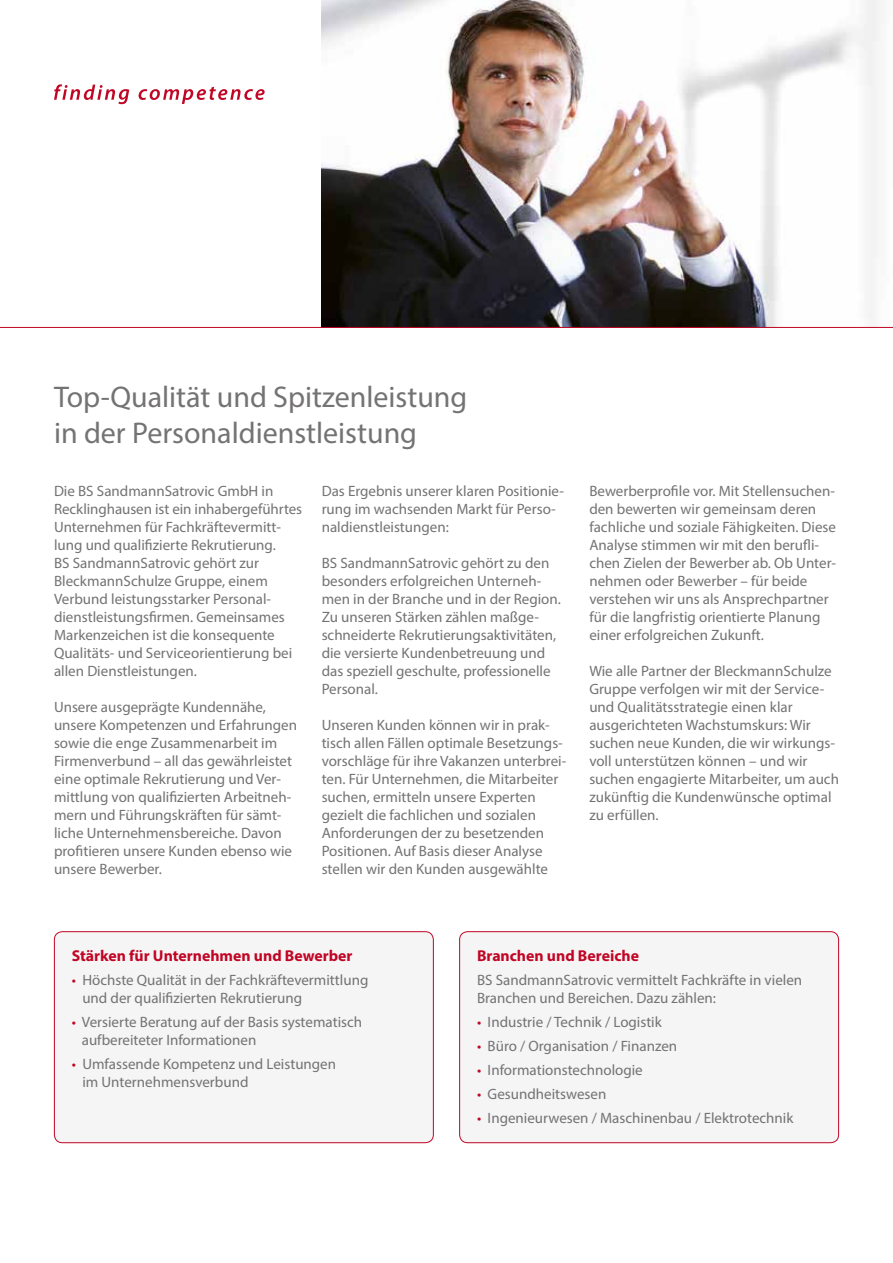
<style>
.page{position:relative;width:893px;height:1263px;background:#fff}
.page>*{position:absolute;margin:0;border:0;box-sizing:border-box;transform-origin:0 0}
.t1{font:30px/36px "Myriad Pro";color:#747272}
.t2{font:700 15.75px "Myriad Pro";color:#c10525}
.t3{font:15px/18px "Myriad Pro";color:#747272}
.s1{color:#c10525}
</style>
<div class="page">
<img style="left:322px;top:0;width:571px;height:327px">
<hr style="left:0;top:327px;width:893px;height:1px;background:#c10525">
<div style="left:54px;top:932px;width:379px;height:211px;background:#f5f5f5;border-radius:8px"></div>
<div style="left:54px;top:931px;width:380px;height:212px;border:1px solid #c10525;border-radius:8px"></div>
<div style="left:460px;top:932px;width:379px;height:211px;background:#f5f5f5;border-radius:8px"></div>
<div style="left:459px;top:931px;width:380px;height:212px;border:1px solid #c10525;border-radius:8px"></div>
<svg style="left:54px;top:84px;width:211px;height:20px"></svg>
<h1 class="t1" style="left:54px;top:378px;width:415px">Top-Qualität und Spitzenleistung in der Personaldienstleistung</h1>
<p class="t3" style="left:54px;top:482px;width:250px">Die BS SandmannSatrovic GmbH in Recklinghausen ist ein inhabergeführtes Unternehmen für Fachkräftevermitt&shy;lung und qualifizierte Rekrutierung.<br>BS SandmannSatrovic gehört zur BleckmannSchulze Gruppe, einem Verbund leistungsstarker Personal&shy;dienstleistungsfirmen. Gemeinsames Markenzeichen ist die konsequente Qualitäts- und Serviceorientierung bei allen Dienstleistungen.</p>
<p class="t3" style="left:54px;top:698px;width:245px">Unsere ausgeprägte Kundennähe, unsere Kompetenzen und Erfahrungen sowie die enge Zusammenarbeit im Firmenverbund – all das gewährleistet eine optimale Rekrutierung und Ver&shy;mittlung von qualifizierten Arbeitneh&shy;mern und Führungskräften für sämt&shy;liche Unternehmensbereiche. Davon profitieren unsere Kunden ebenso wie unsere Bewerber.</p>
<p class="t3" style="left:322px;top:482px;width:244px">Das Ergebnis unserer klaren Positionie&shy;rung im wachsenden Markt für Perso&shy;naldienstleistungen:</p>
<p class="t3" style="left:322px;top:554px;width:241px">BS SandmannSatrovic gehört zu den besonders erfolgreichen Unterneh&shy;men in der Branche und in der Region.<br>Zu unseren Stärken zählen maßge&shy;schneiderte Rekrutierungsaktivitäten, die versierte Kundenbetreuung und das speziell geschulte, professionelle Personal.</p>
<p class="t3" style="left:322px;top:716px;width:246px">Unseren Kunden können wir in prak&shy;tisch allen Fällen optimale Besetzungs&shy;vorschläge für ihre Vakanzen unterbrei&shy;ten. Für Unternehmen, die Mitarbeiter suchen, ermitteln unsere Experten gezielt die fachlichen und sozialen Anforderungen der zu besetzenden Positionen. Auf Basis dieser Analyse stellen wir den Kunden ausgewählte</p>
<p class="t3" style="left:589px;top:482px;width:248px">Bewerberprofile vor. Mit Stellensuchen&shy;den bewerten wir gemeinsam deren fachliche und soziale Fähigkeiten. Diese Analyse stimmen wir mit den berufli&shy;chen Zielen der Bewerber ab. Ob Unter&shy;nehmen oder Bewerber – für beide verstehen wir uns als Ansprechpartner für die langfristig orientierte Planung einer erfolgreichen Zukunft.</p>
<p class="t3" style="left:589px;top:662px;width:251px">Wie alle Partner der BleckmannSchulze Gruppe verfolgen wir mit der Service&shy;und Qualitätsstrategie einen klar ausgerichteten Wachstumskurs: Wir suchen neue Kunden, die wir wirkungs&shy;voll unterstützen können – und wir suchen engagierte Mitarbeiter, um auch zukünftig die Kundenwünsche optimal zu erfüllen.</p>
<p class="t2" style="left:72px;top:945px;width:282px">Stärken für Unternehmen und Bewerber</p>
<p class="t3" style="left:82px;top:970px;width:288px;text-indent:-11px"><span class="s1">•</span> Höchste Qualität in der Fachkräftevermittlung und der qualifizierten Rekrutierung</p>
<p class="t3" style="left:82px;top:1012px;width:282px;text-indent:-10px"><span class="s1">•</span> Versierte Beratung auf der Basis systematisch aufbereiteter Informationen</p>
<p class="t3" style="left:82px;top:1054px;width:255px;text-indent:-11px"><span class="s1">•</span> Umfassende Kompetenz und Leistungen im Unternehmensverbund</p>
<p class="t2" style="left:477px;top:945px;width:163px">Branchen und Bereiche</p>
<p class="t3" style="left:477px;top:970px;width:327px">BS SandmannSatrovic vermittelt Fachkräfte in vielen<br>Branchen und Bereichen. Dazu zählen:</p>
<p class="t3" style="left:477px;top:1012px;width:186px"><span class="s1">•</span> Industrie / Technik / Logistik</p>
<p class="t3" style="left:477px;top:1036px;width:202px"><span class="s1">•</span> Büro / Organisation / Finanzen</p>
<p class="t3" style="left:477px;top:1060px;width:167px"><span class="s1">•</span> Informationstechnologie</p>
<p class="t3" style="left:477px;top:1084px;width:131px"><span class="s1">•</span> Gesundheitswesen</p>
<p class="t3" style="left:477px;top:1108px;width:318px"><span class="s1">•</span> Ingenieurwesen / Maschinenbau / Elektrotechnik</p>
</div>
